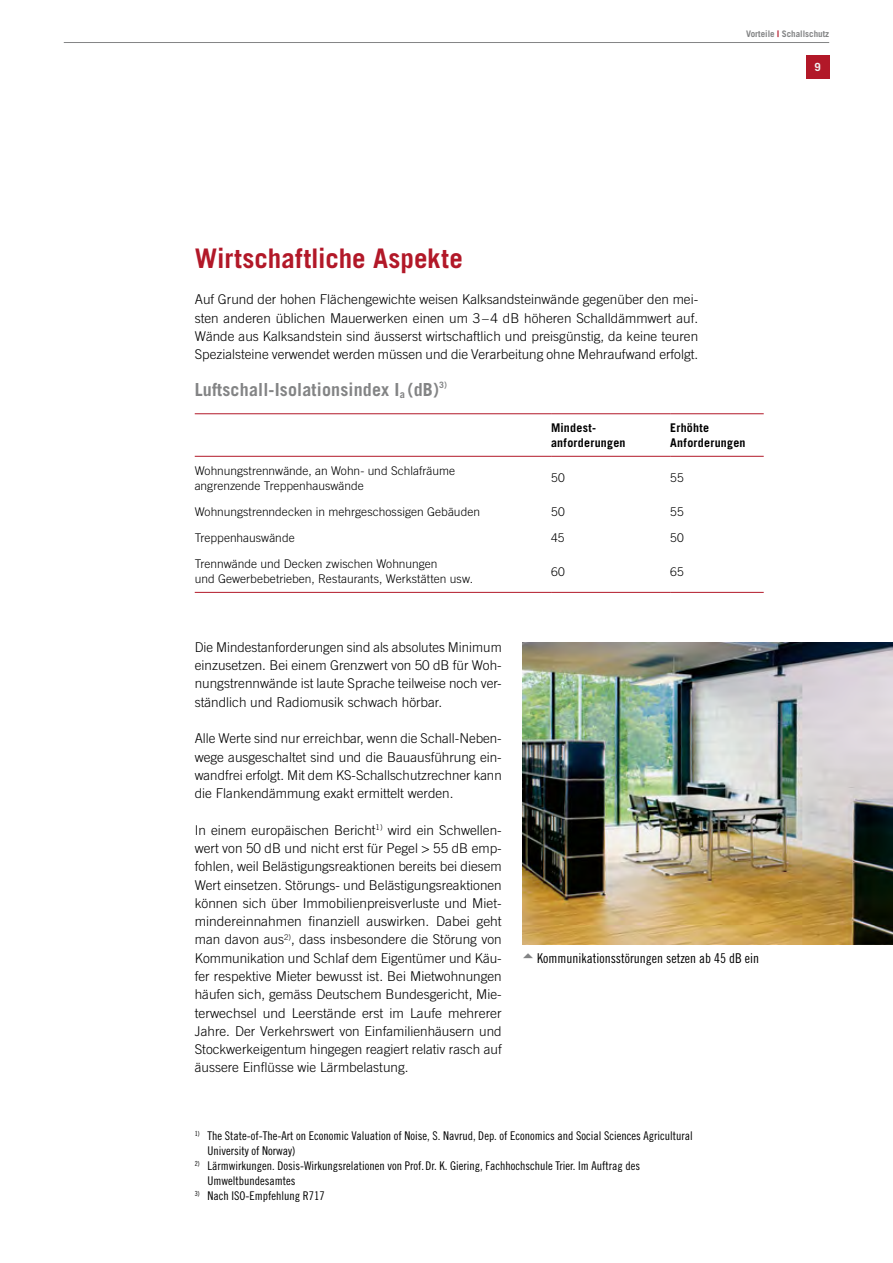
<style>
.page{position:relative;width:893px;height:1263px;background:#fff}
.page>*{position:absolute;margin:0;border:0;box-sizing:border-box;transform-origin:0 0}
.t1{font:700 27px "Trade Gothic";letter-spacing:.005em;color:#b21828}
.t2{font:700 18px "Trade Gothic";letter-spacing:.01em;color:#838485}
.t3{font:300 13.5px/18.3px "Trade Gothic";color:#000;text-align:justify}
.t4{font:13.5px "Trade Gothic Cond Eighteen";color:#000}
.t5{font:12px/15px "Trade Gothic Cond Eighteen";color:#000}
.t6{font:300 12px/15px "Trade Gothic";color:#000}
.t7{font:700 12px/15px "Trade Gothic";letter-spacing:.02em;color:#000}
.t8{font:700 11.25px "Trade Gothic";color:#f1f5f5}
.t9{font:700 9px "Trade Gothic";color:#838485}
.s1{color:#b21828}
</style>
<div class="page">
<div style="left:806px;top:55px;width:23px;height:24px;background:#b21828"></div>
<hr style="left:64px;top:42px;width:765px;height:1px;background:#838485">
<hr style="left:195px;top:413px;width:356px;height:1px;background:#b21828">
<hr style="left:551px;top:413px;width:119px;height:1px;background:#b21828">
<hr style="left:670px;top:413px;width:94px;height:1px;background:#b21828">
<hr style="left:195px;top:456px;width:356px;height:1px;background:#b21828">
<hr style="left:551px;top:456px;width:119px;height:1px;background:#b21828">
<hr style="left:670px;top:456px;width:94px;height:1px;background:#b21828">
<hr style="left:195px;top:592px;width:356px;height:1px;background:#b21828">
<hr style="left:551px;top:592px;width:119px;height:1px;background:#b21828">
<hr style="left:670px;top:592px;width:94px;height:1px;background:#b21828">
<img style="left:522px;top:642px;width:371px;height:302px">
<p class="t9" style="left:746px;top:28px;width:85px">Vorteile <span class="s1">|</span> Schallschutz</p>
<p class="t8" style="left:814px;top:60px;width:8px">9</p>
<h1 class="t1" style="left:195px;top:242px;width:270px">Wirtschaftliche Aspekte</h1>
<p class="t3" style="left:195px;top:290px;width:505px">Auf Grund der hohen Flächengewichte weisen Kalksandsteinwände gegenüber den mei&shy;sten anderen üblichen Mauerwerken einen um 3–4 dB höheren Schalldämmwert auf.<br>Wände aus Kalksandstein sind äusserst wirtschaftlich und preisgünstig, da keine teuren Spezialsteine verwendet werden müssen und die Verarbeitung ohne Mehraufwand erfolgt.</p>
<h2 class="t2" style="left:195px;top:378px;width:254px">Luftschall-Isolationsindex I<sub>a</sub> (dB)<sup>3)</sup></h2>
<p class="t7" style="left:551px;top:420px;width:76px">Mindest&shy;anforderungen</p>
<p class="t7" style="left:670px;top:420px;width:77px">Erhöhte<br>Anforderungen</p>
<p class="t6" style="left:195px;top:463px;width:262px">Wohnungstrennwände, an Wohn- und Schlafräume angrenzende Treppenhauswände</p>
<p class="t6" style="left:551px;top:470px;width:15px">50</p>
<p class="t6" style="left:670px;top:470px;width:15px">55</p>
<p class="t6" style="left:195px;top:504px;width:287px">Wohnungstrenndecken in mehrgeschossigen Gebäuden</p>
<p class="t6" style="left:551px;top:504px;width:15px">50</p>
<p class="t6" style="left:670px;top:504px;width:15px">55</p>
<p class="t6" style="left:195px;top:530px;width:101px">Treppenhauswände</p>
<p class="t6" style="left:551px;top:530px;width:15px">45</p>
<p class="t6" style="left:670px;top:530px;width:15px">50</p>
<p class="t6" style="left:195px;top:556px;width:280px">Trennwände und Decken zwischen Wohnungen<br>und Gewerbebetrieben, Restaurants, Werkstätten usw.</p>
<p class="t6" style="left:551px;top:564px;width:15px">60</p>
<p class="t6" style="left:670px;top:564px;width:15px">65</p>
<p class="t3" style="left:195px;top:638px;width:308px">Die Mindestanforderungen sind als absolutes Minimum einzusetzen. Bei einem Grenzwert von 50 dB für Woh&shy;nungstrennwände ist laute Sprache teilweise noch ver&shy;ständlich und Radiomusik schwach hörbar.</p>
<p class="t3" style="left:195px;top:729px;width:309px">Alle Werte sind nur erreichbar, wenn die Schall-Neben&shy;wege ausgeschaltet sind und die Bauausführung ein&shy;wandfrei erfolgt. Mit dem KS-Schallschutzrechner kann die Flankendämmung exakt ermittelt werden.</p>
<p class="t3" style="left:195px;top:821px;width:309px">In einem europäischen Bericht<sup>1)</sup> wird ein Schwellen&shy;wert von 50 dB und nicht erst für Pegel &gt; 55 dB emp&shy;fohlen, weil Belästigungsreaktionen bereits bei diesem Wert einsetzen. Störungs- und Belästigungsreaktionen können sich über Immobilienpreisverluste und Miet&shy;mindereinnahmen finanziell auswirken. Dabei geht man davon aus<sup>2)</sup>, dass insbesondere die Störung von Kommunikation und Schlaf dem Eigentümer und Käu&shy;fer respektive Mieter bewusst ist. Bei Mietwohnungen häufen sich, gemäss Deutschem Bundesgericht, Mie&shy;terwechsel und Leerstände erst im Laufe mehrerer Jahre. Der Verkehrswert von Einfamilienhäusern und Stockwerkeigentum hingegen reagiert relativ rasch auf äussere Einflüsse wie Lärmbelastung.</p>
<p class="t4" style="left:537px;top:950px;width:223px">Kommunikationsstörungen setzen ab 45 dB ein</p>
<p class="t5" style="left:207px;top:1128px;width:487px;text-indent:-13px"><sup>1)</sup> The State-of-The-Art on Economic Valuation of Noise, S. Navrud, Dep. of Economics and Social Sciences Agricultural<br>University of Norway)</p>
<p class="t5" style="left:207px;top:1158px;width:434px;text-indent:-13px"><sup>2)</sup> Lärmwirkungen. Dosis-Wirkungsrelationen von Prof.Dr. K. Giering, Fachhochschule Trier. Im Auftrag des<br>Umweltbundesamtes</p>
<p class="t5" style="left:195px;top:1188px;width:132px"><sup>3)</sup> Nach ISO-Empfehlung R717</p>
</div>
